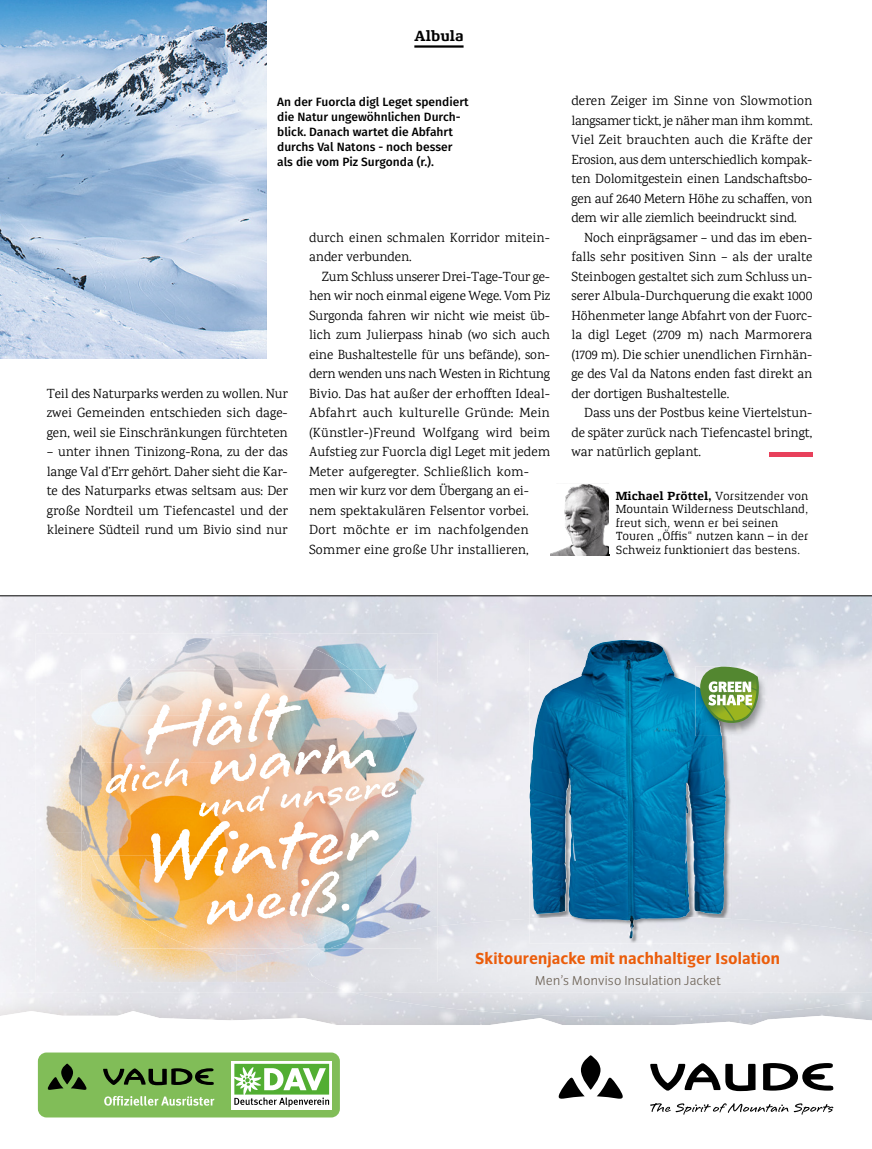
<style>
.page{position:relative;width:872px;height:1149px;background:#fff}
.page>*{position:absolute;margin:0;border:0;box-sizing:border-box;transform-origin:0 0}
.t1{font:96.6px "Longhand LP Bold";color:#fff}
.t2{font:90.45px "Longhand LP Bold";color:#fff}
.t3{font:79.35px "Longhand LP Bold";color:#fff}
.t4{font:56.1px "Longhand LP Bold";color:#fff}
.t5{font:48.3px "Longhand LP Bold";color:#fff}
.t6{font:16.5px "Rileyson Lt Adult";letter-spacing:.005em;color:#eb5d0b}
.t7{font:700 15px "Xenois Slab Pro";color:#000}
.t8{font:13.5px/19.5px "Karma";color:#000;text-align:justify}
.t9{font:13.5px "Rileyson Rg Child";letter-spacing:.01em;color:#6e6357}
.t10{font:12px/13.5px "Xenois Slab Pro";color:#000}
.t11{font:500 12px/15px "Fira Sans";color:#000}
.s1{font-weight:700}
.s2{font-size:78.6px}
</style>
<div class="page">
<hr style="left:414px;top:45px;width:49px;height:3px;background:#000">
<img style="left:0;top:596px;width:872px;height:82px">
<img style="left:731px;top:735px;width:1px;height:183px">
<svg style="left:0;top:1010px;width:872px;height:108px"></svg>
<img style="left:354px;top:992px;width:518px;height:24px">
<svg style="left:650px;top:1102px;width:183px;height:12px"></svg>
<svg style="left:556px;top:1054px;width:69px;height:45px"></svg>
<svg style="left:650px;top:1062px;width:183px;height:28px"></svg>
<img style="left:529px;top:640px;width:202px;height:276px">
<img style="left:529px;top:916px;width:202px;height:27px">
<img style="left:529px;top:640px;width:92px;height:273px">
<img style="left:695px;top:666px;width:72px;height:69px">
<img style="left:695px;top:685px;width:27px;height:50px">
<svg style="left:700px;top:666px;width:59px;height:56px;background:#8aad71"></svg>
<img style="left:36px;top:633px;width:150px;height:50px">
<img style="left:186px;top:633px;width:151px;height:2px">
<img style="left:337px;top:633px;width:100px;height:50px">
<img style="left:36px;top:683px;width:45px;height:149px">
<img style="left:421px;top:683px;width:16px;height:242px">
<img style="left:36px;top:832px;width:50px;height:149px">
<img style="left:86px;top:948px;width:222px;height:33px">
<img style="left:308px;top:925px;width:129px;height:56px">
<img style="left:143px;top:635px;width:207px;height:34px">
<img style="left:79px;top:766px;width:2px;height:57px">
<img style="left:198px;top:948px;width:97px;height:7px">
<img style="left:367px;top:669px;width:54px;height:46px">
<img style="left:414px;top:715px;width:7px;height:140px">
<img style="left:414px;top:855px;width:7px;height:46px">
<img style="left:367px;top:901px;width:54px;height:27px">
<img style="left:367px;top:928px;width:54px;height:20px">
<img style="left:81px;top:669px;width:20px;height:46px">
<img style="left:81px;top:855px;width:10px;height:45px">
<img style="left:81px;top:900px;width:40px;height:48px">
<img style="left:101px;top:669px;width:266px;height:46px">
<img style="left:367px;top:683px;width:47px;height:223px">
<img style="left:81px;top:715px;width:286px;height:140px">
<img style="left:91px;top:855px;width:276px;height:46px">
<img style="left:121px;top:901px;width:246px;height:47px">
<div style="left:38px;top:1052px;width:302px;height:65px;background:#81bd58;border-radius:9px"></div>
<div style="left:231px;top:1060px;width:101px;height:48px;background:#fff"></div>
<svg style="left:234px;top:1063px;width:95px;height:43px"></svg>
<svg style="left:47px;top:1063px;width:40px;height:26px"></svg>
<svg style="left:103px;top:1068px;width:111px;height:16px"></svg>
<svg style="left:104px;top:1096px;width:110px;height:9px"></svg>
<hr style="left:769px;top:452px;width:43px;height:4px;background:#e8405b">
<img style="left:550px;top:484px;width:59px;height:71px">
<img style="left:0;top:0;width:266px;height:358px">
<div style="left:264px;top:84px;width:217px;height:98px;background:#fff"></div>
<hr style="left:0;top:595px;width:872px;height:1px;background:#000">
<p class="t7" style="left:414px;top:27px;width:51px">Albula</p>
<p class="t11" style="left:277px;top:94px;width:193px">An der Fuorcla digl Leget spendiert die Natur ungewöhnlichen Durch&shy;blick. Danach wartet die Abfahrt durchs Val Natons - noch besser als die vom Piz Surgonda (r.).</p>
<p class="t8" style="left:47px;top:383px;width:243px">Teil des Naturparks werden zu wollen. Nur zwei Gemeinden entschieden sich dage&shy;gen, weil sie Einschränkungen fürchteten</p>
<p class="t8" style="left:47px;top:442px;width:242px">– unter ihnen Tinizong-Rona, zu der das lange Val d’Err gehört. Daher sieht die Kar&shy;te des Naturparks etwas seltsam aus: Der große Nordteil um Tiefencastel und der kleinere Südteil rund um Bivio sind nur</p>
<p class="t8" style="left:309px;top:227px;width:242px">durch einen schmalen Korridor mitein&shy;ander verbunden.</p>
<p class="t8" style="left:309px;top:266px;width:243px;text-align:left;text-indent:13px">Zum Schluss unserer Drei-Tage-Tour ge&shy;hen wir noch einmal eigene Wege. Vom Piz Surgonda fahren wir nicht wie meist üb&shy;lich zum Julierpass hinab (wo sich auch eine Bushaltestelle für uns befände), son&shy;dern wenden uns nach Westen in Richtung Bivio. Das hat außer der erhofften Ideal-Abfahrt auch kulturelle Gründe: Mein (Künstler-)Freund Wolfgang wird beim Aufstieg zur Fuorcla digl Leget mit jedem Meter aufgeregter. Schließlich kom&shy;men wir kurz vor dem Übergang an ei&shy;nem spektakulären Felsentor vorbei.<br>Dort möchte er im nachfolgenden Sommer eine große Uhr installieren,</p>
<p class="t8" style="left:571px;top:91px;width:243px">deren Zeiger im Sinne von Slowmotion langsamer tickt, je näher man ihm kommt.<br>Viel Zeit brauchten auch die Kräfte der Erosion, aus dem unterschiedlich kompak&shy;ten Dolomitgestein einen Landschaftsbo&shy;gen auf 2640 Metern Höhe zu schaffen, von dem wir alle ziemlich beeindruckt sind.</p>
<p class="t8" style="left:571px;top:227px;width:242px;text-indent:13px">Noch einprägsamer – und das im eben&shy;falls sehr positiven Sinn – als der uralte Steinbogen gestaltet sich zum Schluss un&shy;serer Albula-Durchquerung die exakt 1000<br>Höhenmeter lange Abfahrt von der Fuorc&shy;la digl Leget (2709 m) nach Marmorera (1709 m). Die schier unendlichen Firnhän&shy;ge des Val da Natons enden fast direkt an der dortigen Bushaltestelle.</p>
<p class="t8" style="left:571px;top:403px;width:242px;text-indent:13px">Dass uns der Postbus keine Viertelstun&shy;de später zurück nach Tiefencastel bringt, war natürlich geplant.</p>
<p class="t10" style="left:615px;top:489px;width:194px"><span class="s1">Michael Pröttel,</span> Vorsitzender von Mountain Wilderness Deutschland, freut sich, wenn er bei seinen Touren „Öffis“ nutzen kann – in der Schweiz funktioniert das bestens.</p>
<h2 class="t2" style="left:135px;top:683px;width:150px;rotate:-6deg">Hält</h2>
<h3 class="t4" style="left:100px;top:750px;width:278px;rotate:-6deg">dich <span class="s2">warm</span></h3>
<h3 class="t5" style="left:194px;top:780px;width:204px;rotate:-6deg">und unsere</h3>
<h1 class="t1" style="left:138px;top:809px;width:235px;rotate:-6deg">Winter</h1>
<h3 class="t3" style="left:200px;top:863px;width:151px;rotate:-6deg">weiß.</h3>
<p class="t6" style="left:475px;top:949px;width:306px">Skitourenjacke mit nachhaltiger Isolation</p>
<p class="t9" style="left:535px;top:973px;width:187px">Men’s Monviso Insulation Jacket</p>
</div>
